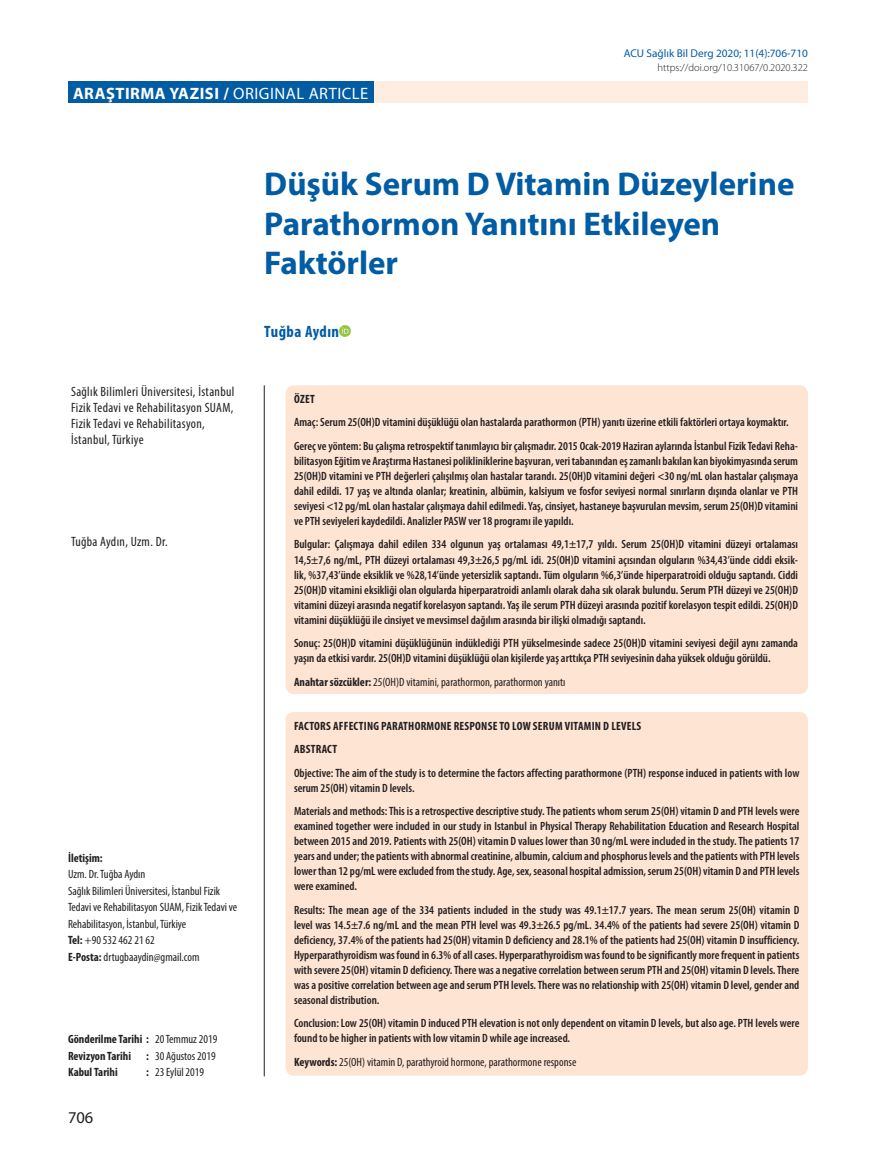
<style>
.page{position:relative;width:893px;height:1170px;background:#fff}
.page>*{position:absolute;margin:0;border:0;box-sizing:border-box;transform-origin:0 0}
.t1{font:700 33px/39.6px "Myriad Pro";color:#015ca3}
.t2{font:700 16.5px "Myriad Pro";letter-spacing:.03em;color:#fff}
.t3{font:700 condensed 16.5px "Myriad Pro";letter-spacing:.03em;color:#015ca3}
.t4{font:16.5px "Myriad Pro";color:#231f20}
.t5{font:condensed 13.5px/16.2px "Myriad Pro";letter-spacing:.025em;color:#231f20}
.t6{font:600 condensed 12px/15px "Myriad Pro";color:#231f20}
.t7{font:condensed 12px/16.5px "Myriad Pro";color:#231f20}
.t8{font:700 condensed 12px/16.5px "Myriad Pro";letter-spacing:.015em;color:#231f20}
.t9{font:11.25px "Myriad Pro";color:#015ca3}
.t10{font:300 10.5px "Myriad Pro";color:#231f20}
.s1{font-weight:400}
.s2{font-weight:700}
</style>
<div class="page">
<div style="left:373px;top:82px;width:435px;height:21px;background:#feede0"></div>
<div style="left:68px;top:82px;width:305px;height:21px;background:#015ca3"></div>
<hr style="left:264px;top:385px;width:1px;height:691px;background:#231f20">
<svg style="left:340px;top:326px;width:10px;height:10px"></svg>
<div style="left:285px;top:385px;width:523px;height:309px;background:#fee4d2;border-radius:9px"></div>
<div style="left:285px;top:712px;width:523px;height:363px;background:#fee4d2;border-radius:9px"></div>
<p class="t9" style="left:624px;top:46px;width:186px">ACU Sağlık Bil Derg 2020; 11(4):706-710</p>
<h2 class="t2" style="left:73px;top:82px;width:297px">ARAŞTIRMA YAZISI / <span class="s1">ORIGINAL ARTICLE</span></h2>
<p class="t10" style="left:658px;top:62px;width:152px">https://doi.org/10.31067/0.2020.322</p>
<h1 class="t1" style="left:264px;top:163px;width:532px">Düşük Serum D Vitamin Düzeylerine<br>Parathormon Yanıtını Etkileyen<br>Faktörler</h1>
<p class="t5" style="left:71px;top:383px;width:165px">Sağlık Bilimleri Üniversitesi, İstanbul Fizik Tedavi ve Rehabilitasyon SUAM, Fizik Tedavi ve Rehabilitasyon, İstanbul, Türkiye</p>
<p class="t5" style="left:71px;top:533px;width:98px">Tuğba Aydın, Uzm. Dr.</p>
<p class="t8" style="left:68px;top:849px;width:36px">İletişim:</p>
<p class="t7" style="left:68px;top:865px;width:171px">Uzm. Dr. Tuğba Aydın<br>Sağlık Bilimleri Üniversitesi, İstanbul Fizik Tedavi ve Rehabilitasyon SUAM, Fizik Tedavi ve Rehabilitasyon, İstanbul, Türkiye<br><span class="s2">Tel:</span> +90 532 462 21 62<br><span class="s2">E-Posta:</span> drtugbaaydin@gmail.com</p>
<p class="t8" style="left:68px;top:1030px;width:151px">Gönderilme Tarihi : <span class="s1">20 Temmuz 2019<br></span>Revizyon Tarihi</p>
<p class="t7" style="left:146px;top:1047px;width:71px"><span class="s2">:</span> 30 Ağustos 2019</p>
<p class="t8" style="left:68px;top:1063px;width:51px">Kabul Tarihi</p>
<p class="t7" style="left:146px;top:1063px;width:60px"><span class="s2">:</span> 23 Eylül 2019</p>
<h2 class="t4" style="left:68px;top:1106px;width:27px">706</h2>
<h2 class="t3" style="left:264px;top:321px;width:76px">Tuğba Aydın</h2>
<p class="t8" style="left:294px;top:390px;width:22px">ÖZET</p>
<p class="t6" style="left:294px;top:411px;width:505px;line-height:23.5px">Amaç: Serum 25(OH)D vitamini düşüklüğü olan hastalarda parathormon (PTH) yanıtı üzerine etkili faktörleri ortaya koymaktır.<br>Gereç ve yöntem: Bu çalışma retrospektif tanımlayıcı bir çalışmadır. 2015 Ocak-2019 Haziran aylarında İstanbul Fizik Tedavi Reha-</p>
<p class="t6" style="left:294px;top:453px;width:506px;text-align:justify">bilitasyon Eğitim ve Araştırma Hastanesi polikliniklerine başvuran, veri tabanından eş zamanlı bakılan kan biyokimyasında serum 25(OH)D vitamini ve PTH değerleri çalışılmış olan hastalar tarandı. 25(OH)D vitamini değeri &lt;30 ng/mL olan hastalar çalışmaya dahil edildi. 17 yaş ve altında olanlar; kreatinin, albümin, kalsiyum ve fosfor seviyesi normal sınırların dışında olanlar ve PTH seviyesi &lt;12 pg/mL olan hastalar çalışmaya dahil edilmedi. Yaş, cinsiyet, hastaneye başvurulan mevsim, serum 25(OH)D vitamini ve PTH seviyeleri kaydedildi. Analizler PASW ver 18 programı ile yapıldı.</p>
<p class="t6" style="left:294px;top:537px;width:505px;text-align:justify">Bulgular: Çalışmaya dahil edilen 334 olgunun yaş ortalaması 49,1±17,7 yıldı. Serum 25(OH)D vitamini düzeyi ortalaması 14,5±7,6 ng/mL, PTH düzeyi ortalaması 49,3±26,5 pg/mL idi. 25(OH)D vitamini açısından olguların %34,43’ünde ciddi eksik&shy;lik, %37,43’ünde eksiklik ve %28,14’ünde yetersizlik saptandı. Tüm olguların %6,3’ünde hiperparatroidi olduğu saptandı. Ciddi 25(OH)D vitamini eksikliği olan olgularda hiperparatroidi anlamlı olarak daha sık olarak bulundu. Serum PTH düzeyi ve 25(OH)D vitamini düzeyi arasında negatif korelasyon saptandı. Yaş ile serum PTH düzeyi arasında pozitif korelasyon tespit edildi. 25(OH)D vitamini düşüklüğü ile cinsiyet ve mevsimsel dağılım arasında bir ilişki olmadığı saptandı.</p>
<p class="t6" style="left:294px;top:635px;width:505px">Sonuç: 25(OH)D vitamini düşüklüğünün indüklediği PTH yükselmesinde sadece 25(OH)D vitamini seviyesi değil aynı zamanda yaşın da etkisi vardır. 25(OH)D vitamini düşüklüğü olan kişilerde yaş arttıkça PTH seviyesinin daha yüksek olduğu görüldü.</p>
<p class="t7" style="left:294px;top:673px;width:273px"><span class="s2">Anahtar sözcükler:</span> 25(OH)D vitamini, parathormon, parathormon yanıtı</p>
<p class="t8" style="left:294px;top:713px;width:349px;line-height:23.5px">FACTORS AFFECTING PARATHORMONE RESPONSE TO LOW SERUM VITAMIN D LEVELS<br>ABSTRACT</p>
<p class="t6" style="left:294px;top:765px;width:507px">Objective: The aim of the study is to determine the factors affecting parathormone (PTH) response induced in patients with low serum 25(OH) vitamin D levels.</p>
<p class="t6" style="left:294px;top:803px;width:507px;text-align:justify">Materials and methods: This is a retrospective descriptive study. The patients whom serum 25(OH) vitamin D and PTH levels were examined together were included in our study in Istanbul in Physical Therapy Rehabilitation Education and Research Hospital between 2015 and 2019. Patients with 25(OH) vitamin D values lower than 30 ng/mL were included in the study. The patients 17 years and under; the patients with abnormal creatinine, albumin, calcium and phosphorus levels and the patients with PTH levels lower than 12 pg/mL were excluded from the study. Age, sex, seasonal hospital admission, serum 25(OH) vitamin D and PTH levels were examined.</p>
<p class="t6" style="left:294px;top:902px;width:507px;text-align:justify">Results: The mean age of the 334 patients included in the study was 49.1±17.7 years. The mean serum 25(OH) vitamin D level was 14.5±7.6 ng/mL and the mean PTH level was 49.3±26.5 pg/mL. 34.4% of the patients had severe 25(OH) vitamin D deficiency, 37.4% of the patients had 25(OH) vitamin D deficiency and 28.1% of the patients had 25(OH) vitamin D insufficiency.<br>Hyperparathyroidism was found in 6.3% of all cases. Hyperparathyroidism was found to be significantly more frequent in patients with severe 25(OH) vitamin D deficiency. There was a negative correlation between serum PTH and 25(OH) vitamin D levels. There was a positive correlation between age and serum PTH levels. There was no relationship with 25(OH) vitamin D level, gender and seasonal distribution.</p>
<p class="t6" style="left:294px;top:1015px;width:507px">Conclusion: Low 25(OH) vitamin D induced PTH elevation is not only dependent on vitamin D levels, but also age. PTH levels were found to be higher in patients with low vitamin D while age increased.</p>
<p class="t7" style="left:294px;top:1053px;width:284px"><span class="s2">Keywords:</span> 25(OH) vitamin D, parathyroid hormone, parathormone response</p>
</div>
